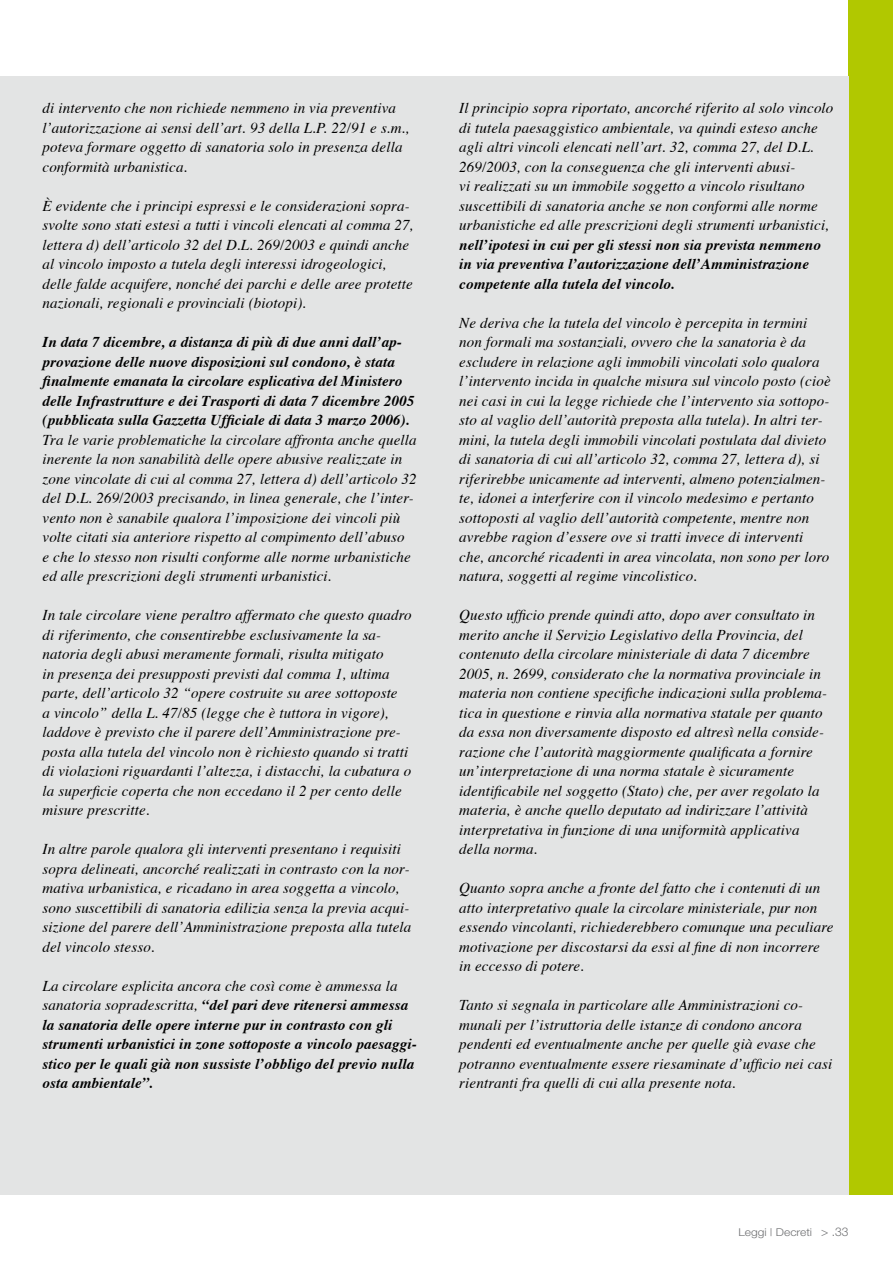
<style>
.page{position:relative;width:893px;height:1263px;background:#fff}
.page>*{position:absolute;margin:0;border:0;box-sizing:border-box;transform-origin:0 0}
.t1{font:italic 15px/19.5px "Times";letter-spacing:.01em;color:#000}
.t2{font:italic 700 15px/19.5px "Times";letter-spacing:.01em;color:#000}
.t3{font:300 10.8px "Helvetica Neue";color:#707173;scale:1.11 1}
.s1{font-weight:400}
.s2{font-size:12px}
</style>
<div class="page">
<div style="left:848px;top:0;width:45px;height:1195px;background:#b1c800"></div>
<div style="left:0;top:77px;width:848px;height:1118px;background:#e3e4e4"></div>
<p class="t1" style="left:43px;top:99px;width:368px">di intervento che non richiede nemmeno in via preventiva l’autorizzazione ai sensi dell’art. 93 della L.P. 22/91 e s.m., poteva formare oggetto di sanatoria solo in presenza della conformità urbanistica.</p>
<p class="t1" style="left:43px;top:197px;width:373px">È evidente che i principi espressi e le considerazioni sopra&shy;svolte sono stati estesi a tutti i vincoli elencati al comma 27, lettera d) dell’articolo 32 del D.L. 269/2003 e quindi anche al vincolo imposto a tutela degli interessi idrogeologici, delle falde acquifere, nonché dei parchi e delle aree protette nazionali, regionali e provinciali (biotopi).</p>
<p class="t2" style="left:43px;top:333px;width:374px">In data 7 dicembre, a distanza di più di due anni dall’ap&shy;provazione delle nuove disposizioni sul condono, è stata finalmente emanata la circolare esplicativa del Ministero delle Infrastrutture e dei Trasporti di data 7 dicembre 2005 (pubblicata sulla Gazzetta Ufficiale di data 3 marzo 2006).</p>
<p class="t1" style="left:43px;top:431px;width:376px">Tra le varie problematiche la circolare affronta anche quella inerente la non sanabilità delle opere abusive realizzate in zone vincolate di cui al comma 27, lettera d) dell’articolo 32 del D.L. 269/2003 precisando, in linea generale, che l’inter&shy;vento non è sanabile qualora l’imposizione dei vincoli più volte citati sia anteriore rispetto al compimento dell’abuso<br>e che lo stesso non risulti conforme alle norme urbanistiche ed alle prescrizioni degli strumenti urbanistici.</p>
<p class="t1" style="left:43px;top:606px;width:371px">In tale circolare viene peraltro affermato che questo quadro di riferimento, che consentirebbe esclusivamente la sa&shy;natoria degli abusi meramente formali, risulta mitigato<br>in presenza dei presupposti previsti dal comma 1, ultima parte, dell’articolo 32 “opere costruite su aree sottoposte<br>a vincolo” della L. 47/85 (legge che è tuttora in vigore), laddove è previsto che il parere dell’Amministrazione pre&shy;posta alla tutela del vincolo non è richiesto quando si tratti di violazioni riguardanti l’altezza, i distacchi, la cubatura o la superficie coperta che non eccedano il 2 per cento delle misure prescritte.</p>
<p class="t1" style="left:43px;top:840px;width:370px">In altre parole qualora gli interventi presentano i requisiti sopra delineati, ancorché realizzati in contrasto con la nor&shy;mativa urbanistica, e ricadano in area soggetta a vincolo, sono suscettibili di sanatoria edilizia senza la previa acqui&shy;sizione del parere dell’Amministrazione preposta alla tutela del vincolo stesso.</p>
<p class="t2" style="left:43px;top:977px;width:376px"><span class="s1">La circolare esplicita ancora che così come è ammessa la sanatoria sopradescritta,</span> “del pari deve ritenersi ammessa la sanatoria delle opere interne pur in contrasto con gli strumenti urbanistici in zone sottoposte a vincolo paesaggi&shy;stico per le quali già non sussiste l’obbligo del previo nulla osta ambientale”.</p>
<p class="t1" style="left:459px;top:99px;width:376px">Il principio sopra riportato, ancorché riferito al solo vincolo di tutela paesaggistico ambientale, va quindi esteso anche agli altri vincoli elencati nell’art. 32, comma 27, del D.L.<br>269/2003, con la conseguenza che gli interventi abusi-<br>vi realizzati su un immobile soggetto a vincolo risultano suscettibili di sanatoria anche se non conformi alle norme urbanistiche ed alle prescrizioni degli strumenti urbanistici,</p>
<p class="t2" style="left:459px;top:236px;width:363px">nell’ipotesi in cui per gli stessi non sia prevista nemmeno in via preventiva l’autorizzazione dell’Amministrazione competente alla tutela del vincolo.</p>
<p class="t1" style="left:459px;top:314px;width:373px">Ne deriva che la tutela del vincolo è percepita in termini non formali ma sostanziali, ovvero che la sanatoria è da escludere in relazione agli immobili vincolati solo qualora l’intervento incida in qualche misura sul vincolo posto (cioè nei casi in cui la legge richiede che l’intervento sia sottopo&shy;sto al vaglio dell’autorità preposta alla tutela). In altri ter&shy;mini, la tutela degli immobili vincolati postulata dal divieto di sanatoria di cui all’articolo 32, comma 27, lettera d), si riferirebbe unicamente ad interventi, almeno potenzialmen&shy;te, idonei a interferire con il vincolo medesimo e pertanto sottoposti al vaglio dell’autorità competente, mentre non avrebbe ragion d’essere ove si tratti invece di interventi che, ancorché ricadenti in area vincolata, non sono per loro natura, soggetti al regime vincolistico.</p>
<p class="t1" style="left:459px;top:606px;width:369px">Questo ufficio prende quindi atto, dopo aver consultato in merito anche il Servizio Legislativo della Provincia, del contenuto della circolare ministeriale di data 7 dicembre 2005, n. 2699, considerato che la normativa provinciale in materia non contiene specifiche indicazioni sulla problema&shy;tica in questione e rinvia alla normativa statale per quanto da essa non diversamente disposto ed altresì nella conside&shy;razione che l’autorità maggiormente qualificata a fornire un’interpretazione di una norma statale è sicuramente identificabile nel soggetto (Stato) che, per aver regolato la materia, è anche quello deputato ad indirizzare l’attività interpretativa in funzione di una uniformità applicativa della norma.</p>
<p class="t1" style="left:459px;top:879px;width:376px">Quanto sopra anche a fronte del fatto che i contenuti di un atto interpretativo quale la circolare ministeriale, pur non essendo vincolanti, richiederebbero comunque una peculiare motivazione per discostarsi da essi al fine di non incorrere in eccesso di potere.</p>
<p class="t1" style="left:459px;top:996px;width:375px">Tanto si segnala in particolare alle Amministrazioni co&shy;munali per l’istruttoria delle istanze di condono ancora pendenti ed eventualmente anche per quelle già evase che potranno eventualmente essere riesaminate d’ufficio nei casi rientranti fra quelli di cui alla presente nota.</p>
<p class="t3" style="left:738px;top:1225px;width:101px">Leggi | Decreti <span class="s2">&gt; .33</span></p>
</div>
